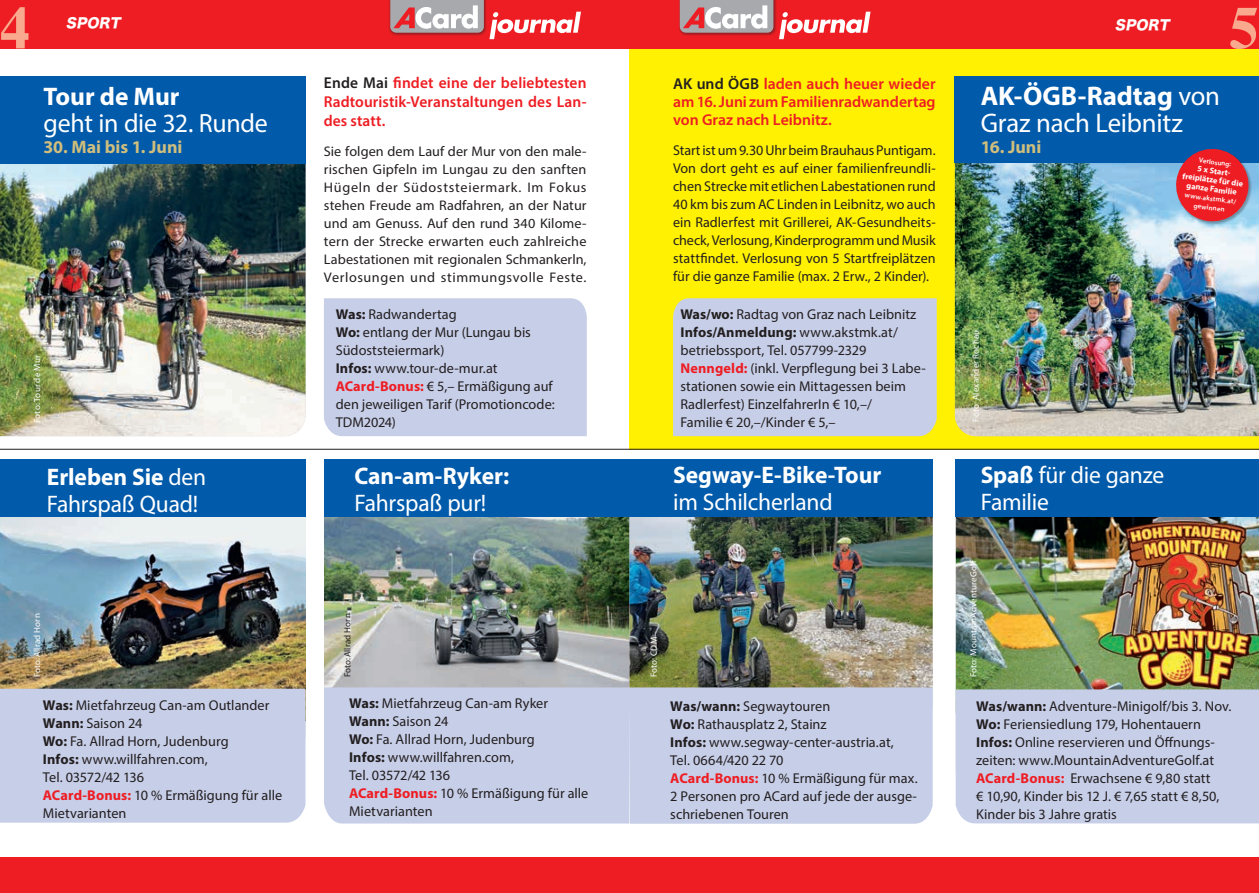
<style>
.page{position:relative;width:1259px;height:893px;background:#fff}
.page>*{position:absolute;margin:0;border:0;box-sizing:border-box;transform-origin:0 0}
.t1{font:700 60px "Times";color:#f8a98e}
.t2{font:27px/27px "Myriad Pro";letter-spacing:-.01em;color:#fff}
.t3{font:26.4px "Myriad Pro";letter-spacing:-.01em;color:#fff}
.t4{font:700 25.5px "Myriad Pro";color:#fff}
.t5{font:24px/27px "Myriad Pro";letter-spacing:-.01em;color:#fff}
.t6{font:700 24px "Myriad Pro";letter-spacing:-.005em;color:#fff}
.t7{font:700 18px "Myriad Pro";color:#cfbe7d}
.t8{font:600 15.75px/18px "Myriad Pro";color:#ee1d23;text-align:justify}
.t9{font:14.25px/18px "Myriad Pro";color:#231f20}
.t10{font:13.95px/18px "Myriad Pro";letter-spacing:.04em;color:#231f20;text-align:justify}
.t11{font:italic 13.5px "Hira Kaku Std W8";color:#fff}
.t12{font:9px "Myriad Pro";letter-spacing:.015em;color:#fff}
.t13{font:9px "Myriad Pro";letter-spacing:.015em;color:#231f20}
.t14{font:700 8.25px/9.1px "Myriad Pro";color:#fff;text-align:center}
.t15{font:600 6.9px/9px "Myriad Pro";color:#fff;text-align:center}
.s1{font-weight:700}
.s2{color:#231f20}
.s3{font-weight:700;color:#ee1d23}
</style>
<div class="page">
<div style="left:0;top:0;width:1259px;height:49px;background:#ee1d23"></div>
<div style="left:0;top:858px;width:1259px;height:35px;background:#ee1d23"></div>
<div style="left:388px;top:0;width:99px;height:36px;background:#231f20;opacity:.5"></div>
<svg style="left:390px;top:0;width:191px;height:39px"></svg>
<div style="left:678px;top:0;width:99px;height:36px;background:#231f20;opacity:.5"></div>
<svg style="left:680px;top:0;width:93px;height:33px"></svg>
<svg style="left:779px;top:12px;width:91px;height:27px"></svg>
<div style="left:630px;top:49px;width:629px;height:401px;background:#fff101"></div>
<img style="left:955px;top:162px;width:304px;height:274px">
<img style="left:324px;top:517px;width:305px;height:170px">
<img style="left:0;top:517px;width:305px;height:172px">
<img style="left:955px;top:517px;width:304px;height:172px">
<hr style="left:0;top:449px;width:1259px;height:1px;background:#231f20">
<img style="left:629px;top:517px;width:303px;height:170px">
<div style="left:629px;top:459px;width:303px;height:58px;background:#015aaa"></div>
<div style="left:955px;top:689px;width:304px;height:134px;background:#c7cee8"></div>
<div style="left:955px;top:459px;width:304px;height:58px;background:#015aaa"></div>
<div style="left:324px;top:687px;width:608px;height:137px;background:#c7cee8"></div>
<div style="left:324px;top:459px;width:308px;height:58px;background:#015aaa"></div>
<div style="left:0;top:689px;width:305px;height:134px;background:#c7cee8"></div>
<div style="left:0;top:459px;width:305px;height:58px;background:#015aaa"></div>
<div style="left:673px;top:298px;width:263px;height:138px;background:#c7cee8"></div>
<div style="left:954px;top:76px;width:305px;height:86px;background:#015aaa"></div>
<div style="left:324px;top:298px;width:263px;height:138px;background:#c7cee8"></div>
<img style="left:0;top:163px;width:305px;height:273px">
<div style="left:0;top:76px;width:305px;height:87px;background:#015aaa"></div>
<div style="left:1176px;top:149px;width:76px;height:76px;background:#231f20;opacity:.35"></div>
<svg style="left:1173px;top:148px;width:77px;height:76px"></svg>
<h1 class="t1" style="left:0;top:-29px;width:31px">4</h1>
<h1 class="t1" style="left:1229px;top:-29px;width:31px">5</h1>
<p class="t11" style="left:66px;top:15px;width:60px">SPORT</p>
<p class="t11" style="left:1115px;top:18px;width:60px">SPORT</p>
<h3 class="t4" style="left:43px;top:80px;width:138px">Tour de Mur</h3>
<h3 class="t3" style="left:43px;top:107px;width:226px">geht in die 32. Runde</h3>
<p class="t7" style="left:43px;top:135px;width:141px">30. Mai bis 1. Juni</p>
<p class="t12" style="left:32px;top:423px;width:69px;rotate:-90deg">Foto: Tour de Mur</p>
<h3 class="t5" style="left:47px;top:463px;width:161px"><span class="s1">Erleben Sie</span> den<br>Fahrspaß Quad!</h3>
<p class="t8" style="left:324px;top:73px;width:264px;line-height:18.9px"><span class="s2">Ende Mai</span> findet eine der beliebtesten Radtouristik-Veranstaltungen des Lan&shy;des statt.</p>
<p class="t10" style="left:324px;top:142px;width:264px">Sie folgen dem Lauf der Mur von den male&shy;rischen Gipfeln im Lungau zu den sanften Hügeln der Südoststeiermark. Im Fokus stehen Freude am Radfahren, an der Natur und am Genuss. Auf den rund 340 Kilome&shy;tern der Strecke erwarten euch zahlreiche Labestationen mit regionalen Schmankerln, Verlosungen und stimmungsvolle Feste.</p>
<p class="t9" style="left:336px;top:305px;width:220px"><span class="s1">Was:</span> Radwandertag<br><span class="s1">Wo:</span> entlang der Mur (Lungau bis<br>Südoststeiermark)<br><span class="s1">Infos:</span> www.tour-de-mur.at<br><span class="s3">ACard-Bonus:</span> € 5,– Ermäßigung auf den jeweiligen Tarif (Promotioncode:<br>TDM2024)</p>
<h3 class="t6" style="left:354px;top:461px;width:156px">Can-am-Ryker:</h3>
<h3 class="t5" style="left:354px;top:489px;width:133px">Fahrspaß pur!</h3>
<p class="t12" style="left:32px;top:677px;width:65px;rotate:-90deg">Foto:Allrad Horn</p>
<p class="t13" style="left:342px;top:677px;width:65px;rotate:-90deg">Foto:Allrad Horn</p>
<p class="t9" style="left:43px;top:696px;width:241px"><span class="s1">Was:</span> Mietfahrzeug Can-am Outlander<br><span class="s1">Wann:</span> Saison 24<br><span class="s1">Wo:</span> Fa. Allrad Horn, Judenburg<br><span class="s1">Infos:</span> www.willfahren.com,<br>Tel. 03572/42 136<br><span class="s3">ACard-Bonus:</span> 10 % Ermäßigung für alle<br>Mietvarianten</p>
<p class="t9" style="left:349px;top:694px;width:241px"><span class="s1">Was:</span> Mietfahrzeug Can-am Ryker<br><span class="s1">Wann:</span> Saison 24<br><span class="s1">Wo:</span> Fa. Allrad Horn, Judenburg<br><span class="s1">Infos:</span> www.willfahren.com,<br>Tel. 03572/42 136<br><span class="s3">ACard-Bonus:</span> 10 % Ermäßigung für alle<br>Mietvarianten</p>
<p class="t8" style="left:673px;top:74px;width:264px"><span class="s2">AK und ÖGB</span> laden auch heuer wieder am 16. Juni zum Familienradwandertag von Graz nach Leibnitz.</p>
<p class="t9" style="left:673px;top:141px;width:264px;text-align:justify">Start ist um 9.30 Uhr beim Brauhaus Puntigam.<br>Von dort geht es auf einer familienfreundli&shy;chen Strecke mit etlichen Labestationen rund 40 km bis zum AC Linden in Leibnitz, wo auch ein Radlerfest mit Grillerei, AK-Gesundheits&shy;check, Verlosung, Kinderprogramm und Musik stattfindet. Verlosung von 5 Startfreiplätzen für die ganze Familie (max. 2 Erw., 2 Kinder).</p>
<p class="t9" style="left:680px;top:305px;width:247px"><span class="s1">Was/wo:</span> Radtag von Graz nach Leibnitz <span class="s1">Infos/Anmeldung:</span> www.akstmk.at/ betriebssport, Tel. 057799-2329<br><span class="s3">Nenngeld:</span> (inkl. Verpflegung bei 3 Labe&shy;stationen sowie ein Mittagessen beim Radlerfest) EinzelfahrerIn € 10,–/<br>Familie € 20,–/Kinder € 5,–</p>
<h3 class="t6" style="left:673px;top:459px;width:210px">Segway-E-Bike-Tour</h3>
<h3 class="t5" style="left:673px;top:488px;width:161px">im Schilcherland</h3>
<p class="t12" style="left:648px;top:677px;width:42px;rotate:-90deg">Foto: CDM</p>
<p class="t9" style="left:670px;top:697px;width:249px"><span class="s1">Was/wann:</span> Segwaytouren<br><span class="s1">Wo:</span> Rathausplatz 2, Stainz<br><span class="s1">Infos:</span> www.segway-center-austria.at,<br>Tel. 0664/420 22 70<br><span class="s3">ACard-Bonus:</span> 10 % Ermäßigung für max.<br>2 Personen pro ACard auf jede der ausge&shy;schriebenen Touren</p>
<h2 class="t2" style="left:980px;top:82px;width:241px"><span class="s1">AK-ÖGB-Radtag</span> von<br>Graz nach Leibnitz</h2>
<p class="t7" style="left:980px;top:135px;width:62px">16. Juni</p>
<p class="t15" style="left:1199px;top:156px;width:34px;rotate:7deg">Verlosung:</p>
<p class="t14" style="left:1184px;top:162px;width:62px;rotate:7deg">5 x Start&shy;freiplätze für die ganze Familie</p>
<p class="t15" style="left:1185px;top:191px;width:53px;rotate:7deg">www.akstmk.at/ gewinnen</p>
<p class="t12" style="left:970px;top:422px;width:93px;rotate:-90deg">Foto: Alexander Rochau</p>
<h3 class="t5" style="left:980px;top:461px;width:185px"><span class="s1">Spaß</span> für die ganze<br>Familie</h3>
<p class="t12" style="left:968px;top:677px;width:118px;rotate:-90deg">Foto: MountainAdventureGolf</p>
<p class="t9" style="left:976px;top:697px;width:257px"><span class="s1">Was/wann:</span> Adventure-Minigolf/bis 3. Nov.<br><span class="s1">Wo:</span> Feriensiedlung 179, Hohentauern <span class="s1">Infos:</span> Online reservieren und Öffnungs&shy;zeiten: www.MountainAdventureGolf.at <span class="s3">ACard-Bonus:</span> Erwachsene € 9,80 statt<br>€ 10,90, Kinder bis 12 J. € 7,65 statt € 8,50, Kinder bis 3 Jahre gratis</p>
</div>
